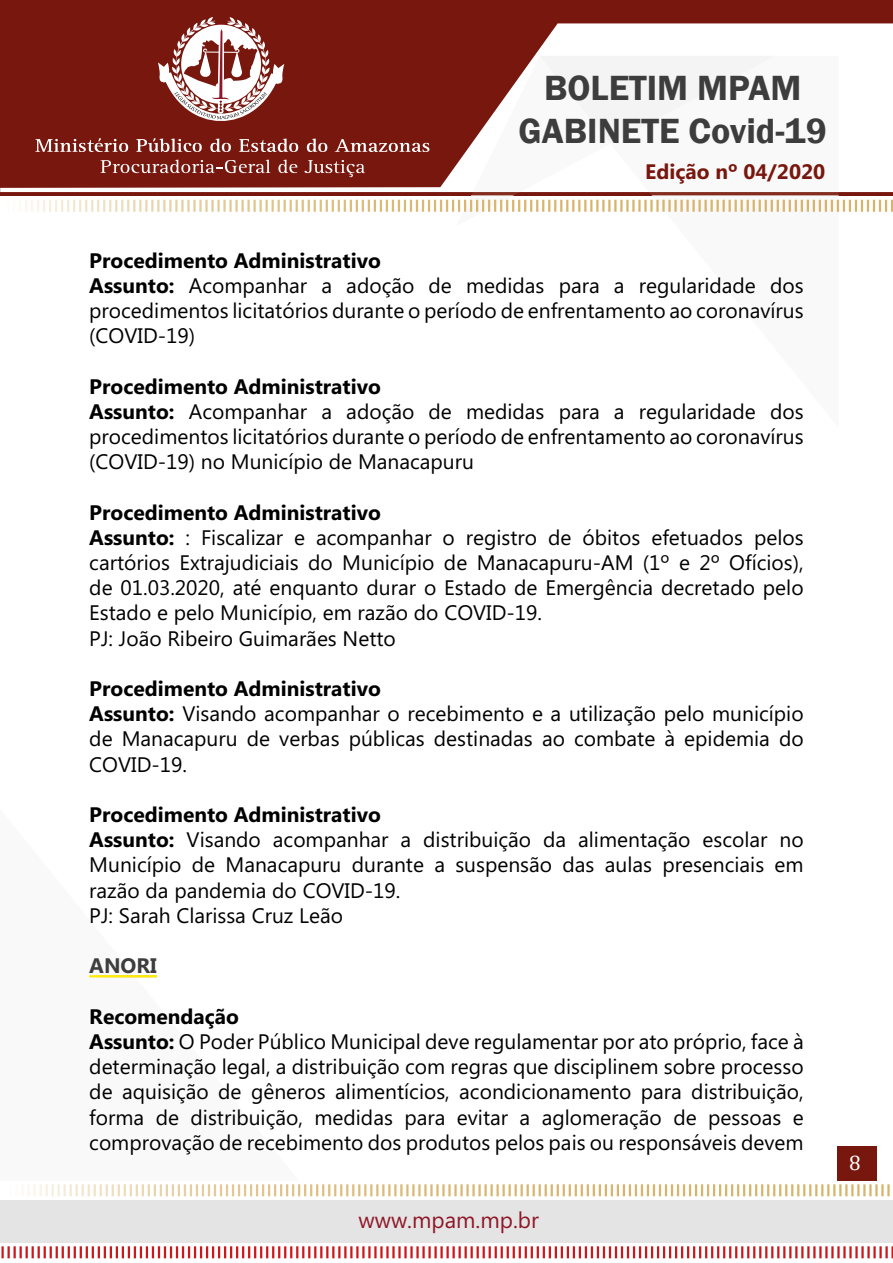
<style>
.page{position:relative;width:893px;height:1263px;background:#fff}
.page>*{position:absolute;margin:0;border:0;box-sizing:border-box;transform-origin:0 0}
.t1{font:600 36px/43.2px "Franklin Gothic";color:#3c3d3c;text-align:center}
.t2{font:22.5px "Microsoft Phags Pa";color:#8f1728}
.t3{font:21px/25.2px "Microsoft Phags Pa";color:#000}
.t4{font:700 21px "Microsoft Phags Pa";color:#78170e}
.t5{font:700 21px "Microsoft Phags Pa";color:#3c3d3c}
.t6{font:21px "Cambria";color:#fff}
.s1{font-weight:700}
</style>
<div class="page">
<div style="left:837px;top:1146px;width:40px;height:34px;background:#78170e"></div>
<div style="left:0;top:0;width:893px;height:195px;background:#78170e"></div>
<div style="left:1px;top:1200px;width:892px;height:43px;background:#e4e4e4"></div>
<svg style="left:2px;top:1246px;width:891px;height:12px"></svg>
<svg style="left:22px;top:1184px;width:868px;height:12px"></svg>
<svg style="left:1px;top:17px;width:892px;height:195px"></svg>
<svg style="left:89px;top:975px;width:68px;height:2px"></svg>
<h1 class="t1" style="left:519px;top:66px;width:310px">BOLETIM MPAM<br>GABINETE Covid-19</h1>
<p class="t4" style="left:645px;top:157px;width:181px">Edição nº 04/2020</p>
<p class="t3" style="left:89px;top:246px;width:716px"><span class="s1">Procedimento Administrativo<br>Assunto:</span> Acompanhar a adoção de medidas para a regularidade dos procedimentos licitatórios durante o período de enfrentamento ao coronavírus (COVID-19)</p>
<p class="t3" style="left:89px;top:372px;width:716px"><span class="s1">Procedimento Administrativo<br>Assunto:</span> Acompanhar a adoção de medidas para a regularidade dos procedimentos licitatórios durante o período de enfrentamento ao coronavírus (COVID-19) no Município de Manacapuru</p>
<p class="t3" style="left:89px;top:498px;width:716px"><span class="s1">Procedimento Administrativo<br>Assunto:</span> : Fiscalizar e acompanhar o registro de óbitos efetuados pelos cartórios Extrajudiciais do Município de Manacapuru-AM (1º e 2º Ofícios), de 01.03.2020, até enquanto durar o Estado de Emergência decretado pelo Estado e pelo Município, em razão do COVID-19.<br>PJ: João Ribeiro Guimarães Netto</p>
<p class="t3" style="left:89px;top:675px;width:716px"><span class="s1">Procedimento Administrativo<br>Assunto:</span> Visando acompanhar o recebimento e a utilização pelo município de Manacapuru de verbas públicas destinadas ao combate à epidemia do COVID-19.</p>
<p class="t3" style="left:89px;top:801px;width:716px"><span class="s1">Procedimento Administrativo<br>Assunto:</span> Visando acompanhar a distribuição da alimentação escolar no Município de Manacapuru durante a suspensão das aulas presenciais em razão da pandemia do COVID-19.<br>PJ: Sarah Clarissa Cruz Leão</p>
<p class="t5" style="left:89px;top:951px;width:69px">ANORI</p>
<p class="t3" style="left:89px;top:1002px;width:716px"><span class="s1">Recomendação<br>Assunto:</span> O Poder Público Municipal deve regulamentar por ato próprio, face à determinação legal, a distribuição com regras que disciplinem sobre processo de aquisição de gêneros alimentícios, acondicionamento para distribuição, forma de distribuição, medidas para evitar a aglomeração de pessoas e comprovação de recebimento dos produtos pelos pais ou responsáveis devem</p>
<p class="t2" style="left:358px;top:1204px;width:182px">www.mpam.mp.br</p>
<p class="t6" style="left:849px;top:1151px;width:13px">8</p>
</div>
